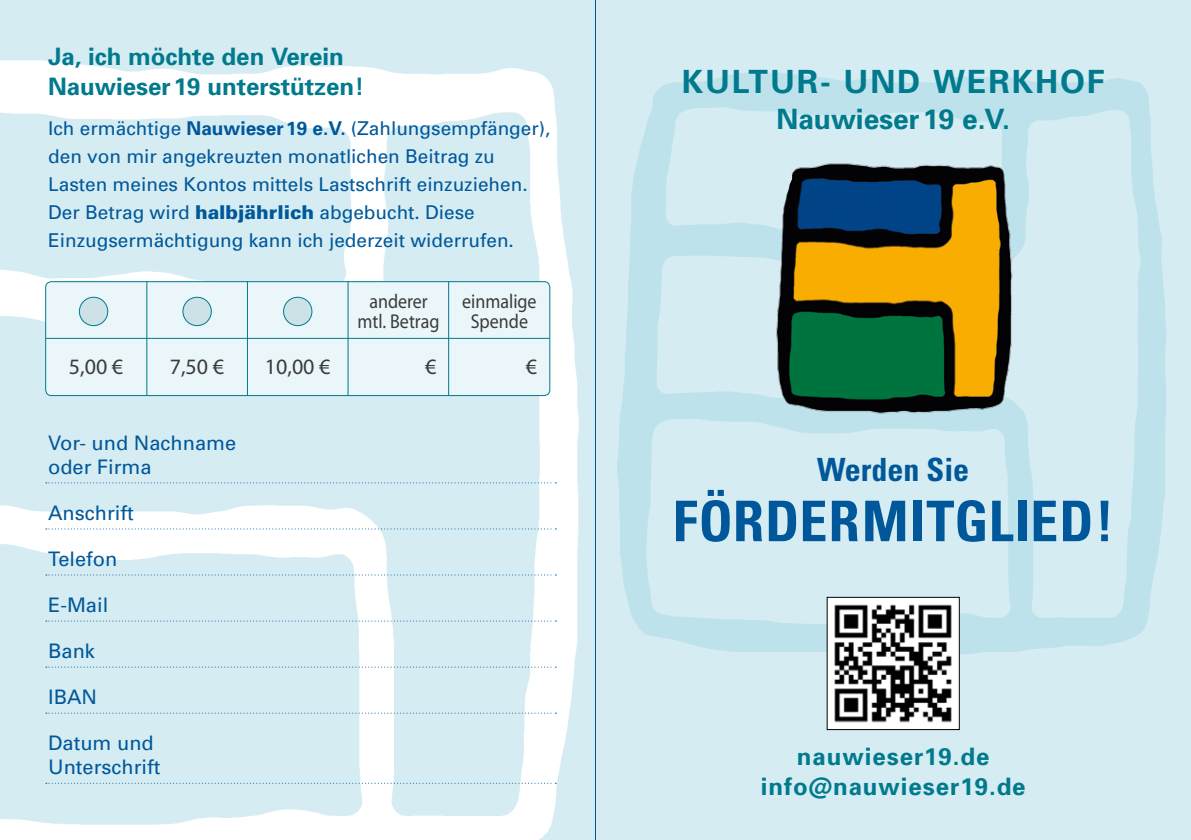
<style>
.page{position:relative;width:1191px;height:840px;background:#fff}
.page>*{position:absolute;margin:0;border:0;box-sizing:border-box;transform-origin:0 0}
.t1{font:700 condensed 56px "Univers";letter-spacing:.02em;color:#00589a}
.t2{font:700 32px "Univers";letter-spacing:.06em;color:#007a8c}
.t3{font:700 condensed 32px "Univers";color:#00589a}
.t4{font:700 28px "Univers";color:#007a8c}
.t5{font:700 24px/30px "Univers";color:#007a8c}
.t6{font:700 24px/30px "Univers";letter-spacing:.04em;color:#007a8c;text-align:center}
.t7{font:22px "Myriad Pro";color:#3b3b3a}
.t8{font:20px/24px "Univers";color:#00589a}
.t9{font:20px/20px "Myriad Pro";color:#3b3b3a;text-align:center;scale:.9 1}
.t10{font:19px/28px "Univers";color:#00589a}
.s1{font-weight:700}
.s2{font-weight:900}
</style>
<div class="page">
<div style="left:0;top:0;width:596px;height:839px;background:#d5ecf2"></div>
<img style="left:0;top:60px;width:579px;height:779px">
<div style="left:596px;top:0;width:595px;height:839px;background:#d5ecf2"></div>
<img style="left:617px;top:73px;width:550px;height:601px">
<svg style="left:46px;top:482px;width:510px;height:1px"></svg>
<svg style="left:46px;top:528px;width:510px;height:1px"></svg>
<svg style="left:46px;top:574px;width:510px;height:1px"></svg>
<svg style="left:46px;top:620px;width:510px;height:1px"></svg>
<svg style="left:46px;top:666px;width:510px;height:1px"></svg>
<svg style="left:46px;top:712px;width:510px;height:1px"></svg>
<svg style="left:46px;top:782px;width:510px;height:1px"></svg>
<img style="left:764px;top:156px;width:258px;height:264px">
<img style="left:829px;top:598px;width:128px;height:129px">
<div style="left:46px;top:281px;width:504px;height:114px;background:#eaf6f9;border-radius:6px"></div>
<div style="left:45px;top:281px;width:505px;height:115px;border:1px solid #007a8c;border-radius:6px"></div>
<hr style="left:146px;top:281px;width:1px;height:114px;background:#007a8c">
<hr style="left:46px;top:338px;width:503px;height:1px;background:#007a8c">
<hr style="left:247px;top:281px;width:1px;height:114px;background:#007a8c">
<hr style="left:348px;top:281px;width:1px;height:114px;background:#007a8c">
<hr style="left:448px;top:281px;width:1px;height:114px;background:#007a8c">
<div style="left:79px;top:297px;width:29px;height:28px;background:#cce2e7;border-radius:50%"></div>
<div style="left:79px;top:297px;width:29px;height:29px;border:1px solid #007a8c;border-radius:50%"></div>
<div style="left:183px;top:297px;width:28px;height:28px;background:#cce2e7;border-radius:50%"></div>
<div style="left:183px;top:297px;width:28px;height:29px;border:1px solid #007a8c;border-radius:50%"></div>
<div style="left:283px;top:297px;width:29px;height:28px;background:#cce2e7;border-radius:50%"></div>
<div style="left:283px;top:297px;width:29px;height:29px;border:1px solid #007a8c;border-radius:50%"></div>
<hr style="left:595px;top:0;width:1px;height:839px;background:#00589a">
<p class="t5" style="left:48px;top:41px;width:317px">Ja, ich möchte den Verein<br>Nauwieser19 unterstützen!</p>
<p class="t10" style="left:48px;top:113px;width:504px">Ich ermächtige <span class="s1">Nauwieser19 e.V.</span> (Zahlungsempfänger), den von mir angekreuzten monatlichen Beitrag zu Lasten meines Kontos mittels Lastschrift einzuziehen.<br>Der Betrag wird <span class="s2">halbjährlich</span> abgebucht. Diese Einzugsermächtigung kann ich jederzeit widerrufen.</p>
<p class="t7" style="left:69px;top:352px;width:56px">5,00 €</p>
<p class="t7" style="left:170px;top:352px;width:56px">7,50 €</p>
<p class="t7" style="left:265px;top:352px;width:67px">10,00 €</p>
<p class="t8" style="left:48px;top:430px;width:189px">Vor- und Nachname oder Firma</p>
<p class="t8" style="left:48px;top:500px;width:87px">Anschrift</p>
<p class="t8" style="left:48px;top:546px;width:71px">Telefon</p>
<p class="t8" style="left:48px;top:592px;width:62px">E-Mail</p>
<p class="t8" style="left:48px;top:638px;width:48px">Bank</p>
<p class="t8" style="left:48px;top:684px;width:50px">IBAN</p>
<p class="t8" style="left:48px;top:730px;width:114px">Datum und<br>Unterschrift</p>
<p class="t9" style="left:358px;top:291px;width:92px">anderer mtl. Betrag</p>
<p class="t7" style="left:425px;top:353px;width:13px">€</p>
<p class="t9" style="left:462px;top:291px;width:84px">einmalige<br>Spende</p>
<p class="t7" style="left:526px;top:353px;width:13px">€</p>
<h2 class="t2" style="left:682px;top:61px;width:424px">Kultur- und Werkhof</h2>
<h3 class="t4" style="left:776px;top:101px;width:235px">Nauwieser19 e.V.</h3>
<h2 class="t3" style="left:817px;top:450px;width:154px">Werden Sie</h2>
<h1 class="t1" style="left:672px;top:486px;width:443px">Fördermitglied !</h1>
<p class="t6" style="left:761px;top:739px;width:266px">nauwieser19.de info@nauwieser19.de</p>
</div>
